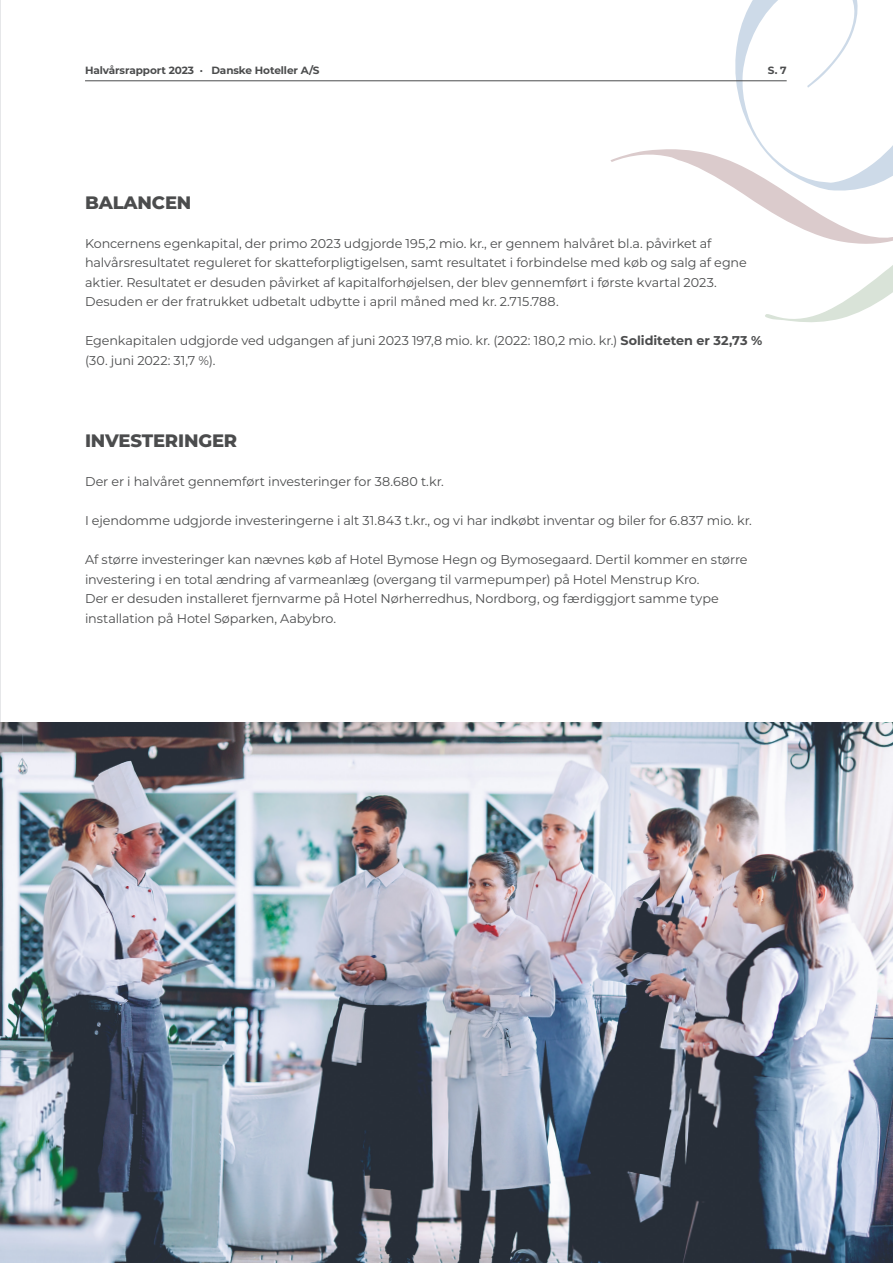
<style>
.page{position:relative;width:893px;height:1263px;background:#fff}
.page>*{position:absolute;margin:0;border:0;box-sizing:border-box;transform-origin:0 0}
.t1{font:800 18px "Montserrat";letter-spacing:-.01em;color:#4b4c4d}
.t2{font:12.75px/19.5px "Montserrat";letter-spacing:-.01em;color:#4b4c4d}
.t3{font:700 10.5px "Montserrat";letter-spacing:-.01em;color:#4b4c4d}
.s1{font-weight:700}
</style>
<div class="page">
<hr style="left:0;top:0;width:1px;height:1263px;background:#e6e7e9">
<img style="left:0;top:723px;width:893px;height:540px">
<svg style="left:610px;top:0;width:283px;height:322px"></svg>
<hr style="left:85px;top:80px;width:702px;height:1px;background:#4b4c4d">
<p class="t3" style="left:85px;top:63px;width:236px">Halvårsrapport 2023 · Danske Hoteller A/S</p>
<p class="t3" style="left:768px;top:63px;width:20px">S. 7</p>
<h1 class="t1" style="left:85px;top:189px;width:108px">BALANCEN</h1>
<p class="t2" style="left:85px;top:233px;width:663px">Koncernens egenkapital, der primo 2023 udgjorde 195,2 mio. kr., er gennem halvåret bl.a. påvirket af halvårsresultatet reguleret for skatteforpligtigelsen, samt resultatet i forbindelse med køb og salg af egne aktier. Resultatet er desuden påvirket af kapitalforhøjelsen, der blev gennemført i første kvartal 2023.<br>Desuden er der fratrukket udbetalt udbytte i april måned med kr. 2.715.788.</p>
<p class="t2" style="left:85px;top:331px;width:679px">Egenkapitalen udgjorde ved udgangen af juni 2023 197,8 mio. kr. (2022: 180,2 mio. kr.) <span class="s1">Soliditeten er 32,73 % </span>(30. juni 2022: 31,7 %).</p>
<h1 class="t1" style="left:85px;top:428px;width:154px">INVESTERINGER</h1>
<p class="t2" style="left:85px;top:472px;width:360px">Der er i halvåret gennemført investeringer for 38.680 t.kr.</p>
<p class="t2" style="left:85px;top:511px;width:668px">I ejendomme udgjorde investeringerne i alt 31.843 t.kr., og vi har indkøbt inventar og biler for 6.837 mio. kr.</p>
<p class="t2" style="left:85px;top:550px;width:664px">Af større investeringer kan nævnes køb af Hotel Bymose Hegn og Bymosegaard. Dertil kommer en større investering i en total ændring af varmeanlæg (overgang til varmepumper) på Hotel Menstrup Kro.<br>Der er desuden installeret fjernvarme på Hotel Nørherredhus, Nordborg, og færdiggjort samme type installation på Hotel Søparken, Aabybro.</p>
</div>
